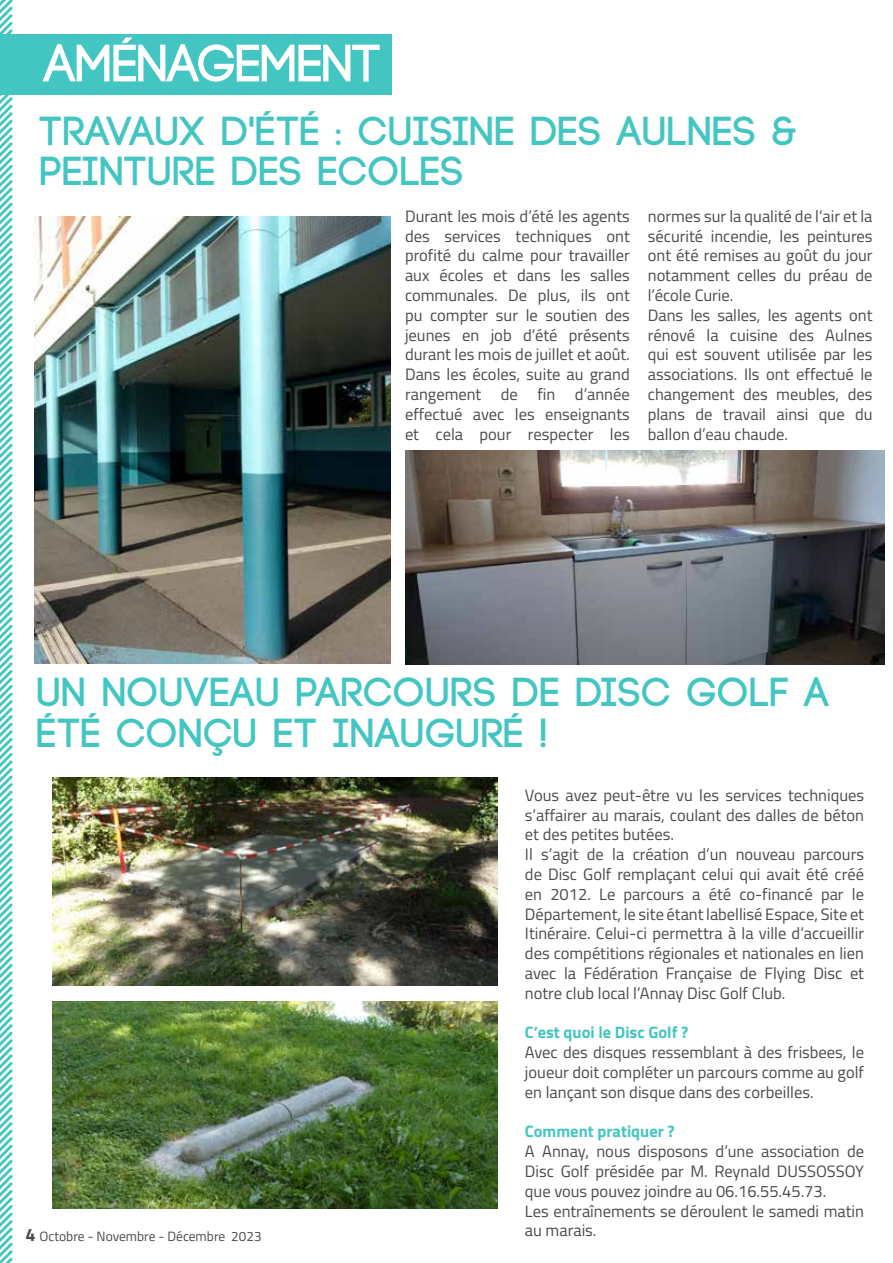
<style>
.page{position:relative;width:893px;height:1263px;background:#fff}
.page>*{position:absolute;margin:0;border:0;box-sizing:border-box;transform-origin:0 0}
.t1{font:700 52.5px "Code";color:#fff}
.t2{font:700 40.5px/40.5px "Code";letter-spacing:.03em;color:#43c6c2}
.t3{font:16.5px/19.8px "Titillium";color:#4a4a49}
.t4{font:700 16.5px "Titillium";color:#43c6c2}
.t5{font:13.5px "Titillium";color:#4a4a49}
.s1{font-weight:700;font-size:18px}
</style>
<div class="page">
<div style="left:0;top:34px;width:392px;height:60px;background:#43c6c2"></div>
<svg style="left:0;top:0;width:16px;height:1263px"></svg>
<img style="left:405px;top:450px;width:479px;height:214px">
<img style="left:52px;top:778px;width:446px;height:207px">
<img style="left:52px;top:1001px;width:446px;height:208px">
<img style="left:34px;top:217px;width:357px;height:446px">
<h1 class="t1" style="left:45px;top:37px;width:338px">AMÉNAGEMENT</h1>
<h2 class="t2" style="left:40px;top:112px;width:24px">TRAVA</h2>
<h2 class="t2" style="left:156px;top:112px;width:643px">UX D'ÉTÉ : CUISINE DES AULNES &amp;</h2>
<h2 class="t2" style="left:40px;top:152px;width:23px">PEINTU</h2>
<h2 class="t2" style="left:173px;top:152px;width:83px">RE DES</h2>
<h2 class="t2" style="left:319px;top:152px;width:28px">ECO</h2>
<h2 class="t2" style="left:401px;top:152px;width:42px">LES</h2>
<p class="t3" style="left:405px;top:205px;width:226px;text-align:justify">Durant les mois d’été les agents des services techniques ont profité du calme pour travailler aux écoles et dans les salles communales. De plus, ils ont pu compter sur le soutien des jeunes en job d’été présents durant les mois de juillet et août.<br>Dans les écoles, suite au grand rangement de fin d’année effectué avec les enseignants et cela pour respecter les</p>
<p class="t3" style="left:648px;top:205px;width:226px">normes sur la qualité de l’air et la sécurité incendie, les peintures ont été remises au goût du jour notamment celles du préau de l’école Curie.<br>Dans les salles, les agents ont rénové la cuisine des Aulnes qui est souvent utilisée par les associations. Ils ont effectué le changement des meubles, des plans de travail ainsi que du ballon d’eau chaude.</p>
<h2 class="t2" style="left:37px;top:673px;width:793px">UN NOUVEAU PARCOURS DE DISC GOLF A<br>ÉTÉ CONÇU ET INAUGURÉ !</h2>
<p class="t3" style="left:525px;top:784px;width:341px">Vous avez peut-être vu les services techniques s’affairer au marais, coulant des dalles de béton et des petites butées.<br>Il s’agit de la création d’un nouveau parcours de Disc Golf remplaçant celui qui avait été créé en 2012. Le parcours a été co-financé par le Département, le site étant labellisé Espace, Site et Itinéraire. Celui-ci permettra à la ville d’accueillir des compétitions régionales et nationales en lien avec la Fédération Française de Flying Disc et notre club local l’Annay Disc Golf Club.</p>
<p class="t4" style="left:525px;top:1020px;width:165px">C’est quoi le Disc Golf ?</p>
<p class="t3" style="left:525px;top:1042px;width:341px;text-align:justify">Avec des disques ressemblant à des frisbees, le joueur doit compléter un parcours comme au golf en lançant son disque dans des corbeilles.</p>
<p class="t4" style="left:525px;top:1119px;width:151px">Comment pratiquer ?</p>
<p class="t3" style="left:525px;top:1141px;width:341px">A Annay, nous disposons d’une association de Disc Golf présidée par M. Reynald DUSSOSSOY que vous pouvez joindre au 06.16.55.45.73.<br>Les entraînements se déroulent le samedi matin au marais.</p>
<p class="t5" style="left:26px;top:1226px;width:237px"><span class="s1">4</span> Octobre - Novembre - Décembre 2023</p>
</div>
